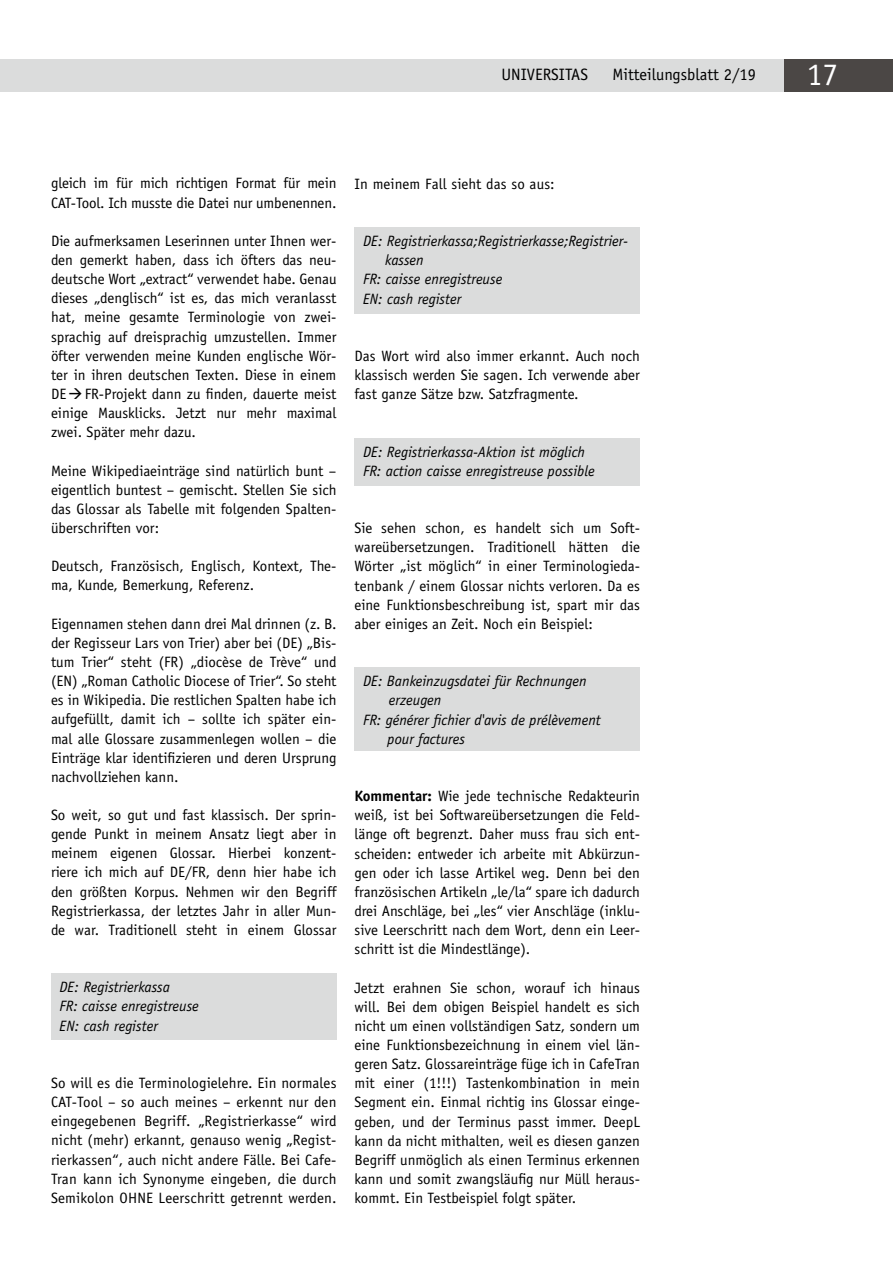
<style>
.page{position:relative;width:893px;height:1263px;background:#fff}
.page>*{position:absolute;margin:0;border:0;box-sizing:border-box;transform-origin:0 0}
.t1{font:31.5px "Officina Serif Std";color:#fff}
.t2{font:16.5px "Officina Sans Std";color:#000}
.t3{font:15px/19.2px "Officina Sans Std";color:#000;text-align:justify}
.t4{font:italic 15px/19.2px "Officina Sans Std";color:#000}
.s1{font-weight:700}
</style>
<div class="page">
<div style="left:0;top:59px;width:893px;height:33px;background:#dbdcdc"></div>
<div style="left:784px;top:59px;width:109px;height:33px;background:#4b4745"></div>
<div style="left:354px;top:227px;width:286px;height:86px;background:#dbdcdc"></div>
<div style="left:354px;top:438px;width:286px;height:48px;background:#dbdcdc"></div>
<div style="left:354px;top:667px;width:286px;height:83px;background:#dbdcdc"></div>
<div style="left:51px;top:973px;width:286px;height:67px;background:#dbdcdc"></div>
<p class="t2" style="left:501px;top:65px;width:88px">UNIVERSITAS</p>
<p class="t2" style="left:612px;top:65px;width:145px">Mitteilungsblatt 2/19</p>
<h1 class="t1" style="left:807px;top:56px;width:33px">17</h1>
<p class="t3" style="left:51px;top:174px;width:287px">gleich im für mich richtigen Format für mein<br>CAT-Tool. Ich musste die Datei nur umbenennen.</p>
<p class="t3" style="left:51px;top:231px;width:287px">Die aufmerksamen Leserinnen unter Ihnen wer&shy;den gemerkt haben, dass ich öfters das neu&shy;deutsche Wort „extract“ verwendet habe. Genau dieses „denglisch“ ist es, das mich veranlasst hat, meine gesamte Terminologie von zwei&shy;sprachig auf dreisprachig umzustellen. Immer öfter verwenden meine Kunden englische Wör&shy;ter in ihren deutschen Texten. Diese in einem DE→FR-Projekt dann zu finden, dauerte meist einige Mausklicks. Jetzt nur mehr maximal zwei. Später mehr dazu.</p>
<p class="t3" style="left:51px;top:461px;width:287px">Meine Wikipediaeinträge sind natürlich bunt – eigentlich buntest – gemischt. Stellen Sie sich das Glossar als Tabelle mit folgenden Spalten&shy;überschriften vor:</p>
<p class="t3" style="left:51px;top:557px;width:287px">Deutsch, Französisch, Englisch, Kontext, The&shy;ma, Kunde, Bemerkung, Referenz.</p>
<p class="t3" style="left:51px;top:614px;width:287px">Eigennamen stehen dann drei Mal drinnen (z. B. der Regisseur Lars von Trier) aber bei (DE) „Bis&shy;tum Trier“ steht (FR) „diocèse de Trève“ und (EN) „Roman Catholic Diocese of Trier“. So steht es in Wikipedia. Die restlichen Spalten habe ich aufgefüllt, damit ich – sollte ich später ein&shy;mal alle Glossare zusammenlegen wollen – die Einträge klar identifizieren und deren Ursprung nachvollziehen kann.</p>
<p class="t3" style="left:51px;top:805px;width:287px">So weit, so gut und fast klassisch. Der sprin&shy;gende Punkt in meinem Ansatz liegt aber in meinem eigenen Glossar. Hierbei konzent&shy;riere ich mich auf DE/FR, denn hier habe ich den größten Korpus. Nehmen wir den Begriff Registrierkassa, der letztes Jahr in aller Mun&shy;de war. Traditionell steht in einem Glossar</p>
<p class="t4" style="left:60px;top:978px;width:141px">DE: Registrierkassa<br>FR: caisse enregistreuse<br>EN: cash register</p>
<p class="t3" style="left:51px;top:1073px;width:287px">So will es die Terminologielehre. Ein normales CAT-Tool – so auch meines – erkennt nur den eingegebenen Begriff. „Registrierkasse“ wird nicht (mehr) erkannt, genauso wenig „Regist&shy;rierkassen“, auch nicht andere Fälle. Bei Cafe-Tran kann ich Synonyme eingeben, die durch Semikolon OHNE Leerschritt getrennt werden.</p>
<p class="t3" style="left:354px;top:174px;width:202px">In meinem Fall sieht das so aus:</p>
<p class="t4" style="left:363px;top:231px;width:266px">DE: Registrierkassa;Registrierkasse;Registrier-</p>
<p class="t4" style="left:385px;top:251px;width:40px">kassen</p>
<p class="t4" style="left:363px;top:270px;width:141px">FR: caisse enregistreuse</p>
<p class="t4" style="left:363px;top:289px;width:100px">EN: cash register</p>
<p class="t3" style="left:354px;top:346px;width:287px">Das Wort wird also immer erkannt. Auch noch klassisch werden Sie sagen. Ich verwende aber fast ganze Sätze bzw. Satzfragmente.</p>
<p class="t4" style="left:363px;top:442px;width:233px">DE: Registrierkassa-Aktion ist möglich<br>FR: action caisse enregistreuse possible</p>
<p class="t3" style="left:354px;top:518px;width:287px">Sie sehen schon, es handelt sich um Soft&shy;wareübersetzungen. Traditionell hätten die Wörter „ist möglich“ in einer Terminologieda&shy;tenbank / einem Glossar nichts verloren. Da es eine Funktionsbeschreibung ist, spart mir das aber einiges an Zeit. Noch ein Beispiel:</p>
<p class="t4" style="left:363px;top:672px;width:225px">DE: Bankeinzugsdatei für Rechnungen</p>
<p class="t4" style="left:389px;top:691px;width:54px">erzeugen</p>
<p class="t4" style="left:363px;top:710px;width:239px">FR: générer fichier d'avis de prélèvement</p>
<p class="t4" style="left:387px;top:729px;width:79px">pour factures</p>
<p class="t3" style="left:354px;top:786px;width:287px"><span class="s1">Kommentar:</span> Wie jede technische Redakteurin weiß, ist bei Softwareübersetzungen die Feld&shy;länge oft begrenzt. Daher muss frau sich ent&shy;scheiden: entweder ich arbeite mit Abkürzun&shy;gen oder ich lasse Artikel weg. Denn bei den französischen Artikeln „le/la“ spare ich dadurch drei Anschläge, bei „les“ vier Anschläge (inklu&shy;sive Leerschritt nach dem Wort, denn ein Leer&shy;schritt ist die Mindestlänge).</p>
<p class="t3" style="left:354px;top:978px;width:287px">Jetzt erahnen Sie schon, worauf ich hinaus will. Bei dem obigen Beispiel handelt es sich nicht um einen vollständigen Satz, sondern um eine Funktionsbezeichnung in einem viel län&shy;geren Satz. Glossareinträge füge ich in CafeTran mit einer (1!!!) Tastenkombination in mein Segment ein. Einmal richtig ins Glossar einge&shy;geben, und der Terminus passt immer. DeepL kann da nicht mithalten, weil es diesen ganzen Begriff unmöglich als einen Terminus erkennen kann und somit zwangsläufig nur Müll heraus&shy;kommt. Ein Testbeispiel folgt später.</p>
</div>
